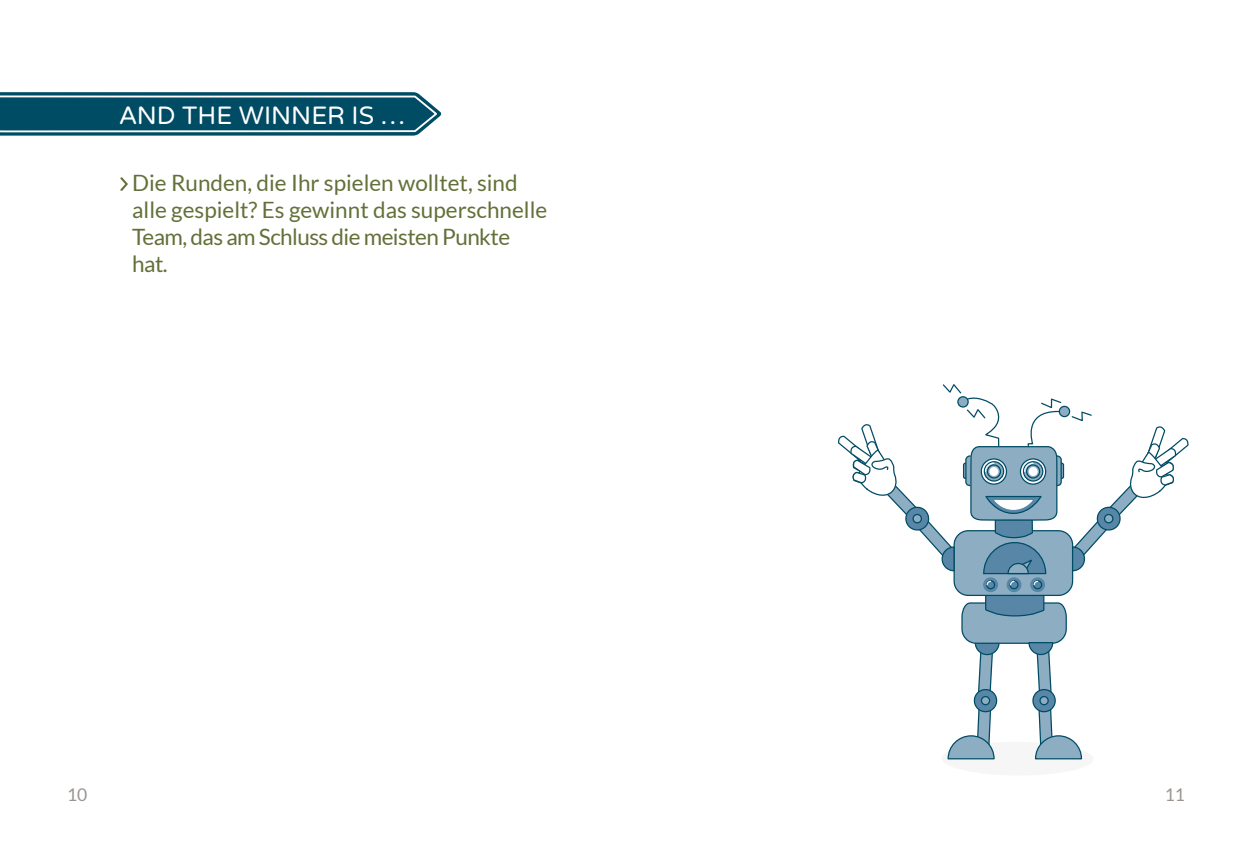
<style>
.page{position:relative;width:1248px;height:858px;background:#fff}
.page>*{position:absolute;margin:0;border:0;box-sizing:border-box;transform-origin:0 0}
.t1{font:25px "Varela Round";color:#fff}
.t2{font:22.5px/27px "Lato";color:#637039}
.t3{font:17.5px "Lato";color:#9b9390}
</style>
<div class="page">
<svg style="left:0;top:92px;width:442px;height:44px;background:#1f6278"></svg>
<svg style="left:120px;top:177px;width:8px;height:14px"></svg>
<div style="left:941px;top:741px;width:152px;height:34px;background:#f6f6f6;border-radius:50%"></div>
<svg style="left:838px;top:384px;width:351px;height:376px"></svg>
<p class="t1" style="left:119px;top:101px;width:287px">AND THE WINNER IS …</p>
<p class="t2" style="left:132px;top:169px;width:416px">Die Runden, die Ihr spielen wolltet, sind alle gespielt? Es gewinnt das superschnelle<br>Team, das am Schluss die meisten Punkte hat.</p>
<p class="t3" style="left:67px;top:785px;width:22px">10</p>
<p class="t3" style="left:1164px;top:785px;width:22px">11</p>
</div>
